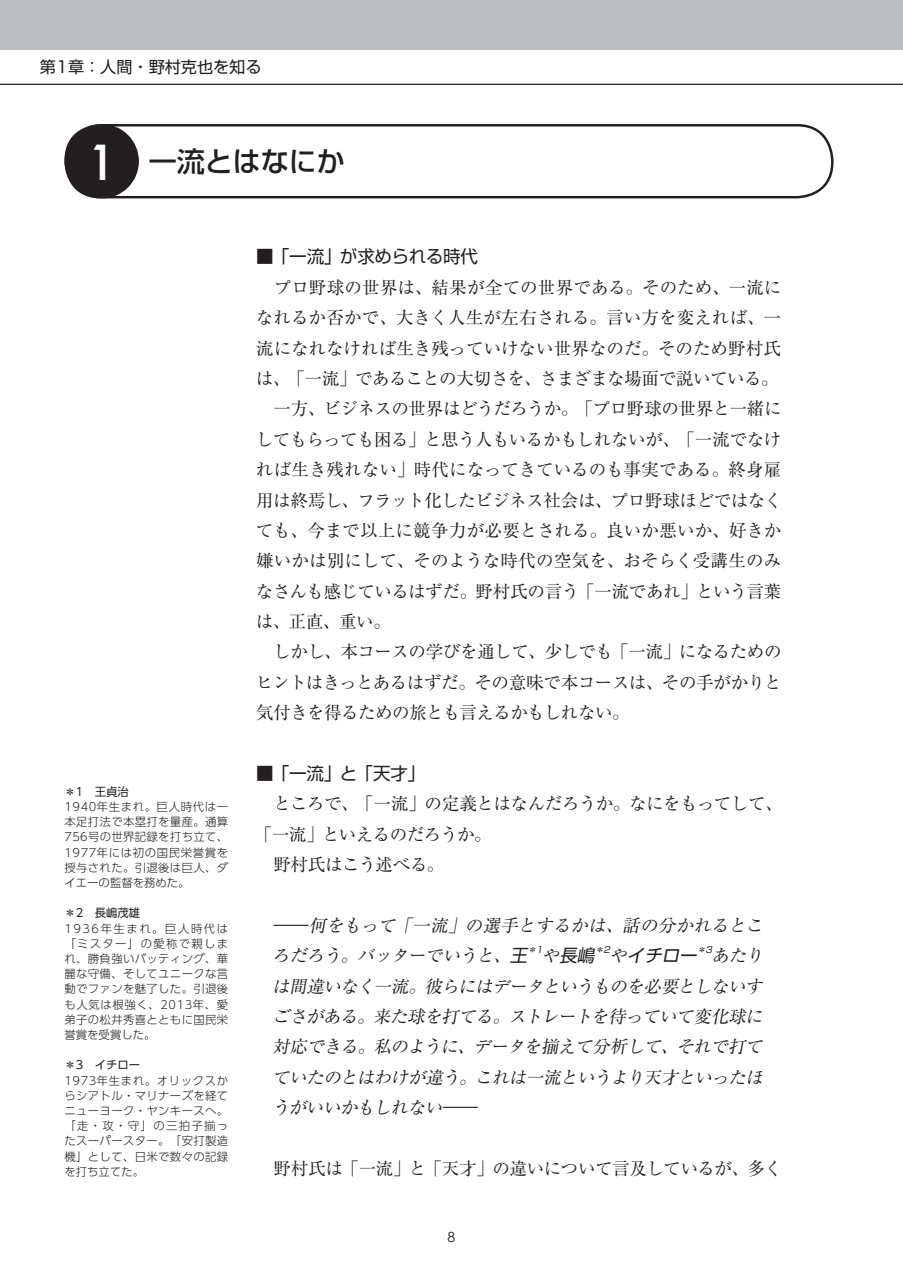
<style>
.page{position:relative;width:903px;height:1275px;background:#fff}
.page>*{position:absolute;margin:0;border:0;box-sizing:border-box;transform-origin:0 0}
.t1{font:500 28px "Shin Go Pro";color:#231f20}
.t2{font:17.5px/30.4px "Ryumin Pro";letter-spacing:-.02em;color:#231f20}
.t3{font:italic 17.5px/30.4px "Ryumin Pro";color:#231f20;text-align:justify}
.t4{font:italic 17.5px/30.4px "Ryumin Pro";color:#231f20;scale:2 1}
.t5{font:17.5px "Shin Go Pro";letter-spacing:-.01em;color:#231f20}
.t6{font:italic 17.5px "Shin Go Pro";color:#231f20}
.t7{font:16.1px "Shin Go Pro";color:#231f20}
.t8{font:14px "Century Gothic";color:#231f20}
.t9{font:300 11.38px/15.2px "UD Shin Go Pro";letter-spacing:.03em;color:#231f20;text-align:justify}
.t10{font:11.38px "UD Shin Go Pro";color:#231f20}
.t11{font:italic 8.75px "Shin Go Pro";color:#231f20}
.s1{font-family:"Futura";font-size:47.07px;color:#fff}
.s2{font-family:"Shin Go Pro"}
.s3{font-family:"Ryumin Pro"}
</style>
<div class="page">
<div style="left:0;top:0;width:903px;height:50px;background:#bcbdc0"></div>
<hr style="left:0;top:84px;width:903px;height:1px;background:#231f20">
<div style="left:64px;top:124px;width:769px;height:74px;border:2px solid #231f20;border-radius:35px"></div>
<div style="left:66px;top:125px;width:72px;height:72px;background:#231f20;border-radius:50%"></div>
<div style="left:64px;top:124px;width:75px;height:74px;border:2px solid #231f20;border-radius:50%"></div>
<p class="t7" style="left:40px;top:54px;width:223px">第1章：人間・野村克也を知る</p>
<h1 class="t1" style="left:87px;top:138px;width:259px"><span class="s1">1</span> 一流とはなにか</h1>
<p class="t10" style="left:64px;top:782px;width:66px">＊1　王貞治</p>
<p class="t9" style="left:64px;top:799px;width:165px">1940年生まれ。巨人時代は一本足打法で本塁打を量産。通算756号の世界記録を打ち立て、1977年には初の国民栄誉賞を授与された。引退後は巨人、ダイエーの監督を務めた。</p>
<p class="t10" style="left:64px;top:904px;width:77px">＊2　長嶋茂雄</p>
<p class="t9" style="left:64px;top:920px;width:165px">1936年生まれ。巨人時代は「ミスター」の愛称で親しまれ、勝負強いバッティング、華麗な守備、そしてユニークな言動でファンを魅了した。引退後も人気は根強く、2013年、愛弟子の松井秀喜とともに国民栄誉賞を受賞した。</p>
<p class="t10" style="left:64px;top:1056px;width:77px">＊3　イチロー</p>
<p class="t9" style="left:64px;top:1072px;width:165px">1973年生まれ。オリックスからシアトル・マリナーズを経てニューヨーク・ヤンキースへ。「走・攻・守」の三拍子揃ったスーパースター。「安打製造機」として、日米で数々の記録を打ち立てた。</p>
<p class="t5" style="left:256px;top:242px;width:223px">■「一流」が求められる時代</p>
<p class="t2" style="left:256px;top:271px;width:528px">　プロ野球の世界は、結果が全ての世界である。そのため、一流になれるか否かで、大きく人生が左右される。言い方を変えれば、一流になれなければ生き残っていけない世界なのだ。そのため野村氏は、「一流」であることの大切さを、さまざまな場面で説いている。　一方、ビジネスの世界はどうだろうか。「プロ野球の世界と一緒にしてもらっても困る」と思う人もいるかもしれないが、「一流でなければ生き残れない」時代になってきているのも事実である。終身雇用は終焉し、フラット化したビジネス社会は、プロ野球ほどではなくても、今まで以上に競争力が必要とされる。良いか悪いか、好きか嫌いかは別にして、そのような時代の空気を、おそらく受講生のみなさんも感じているはずだ。野村氏の言う「一流であれ」という言葉は、正直、重い。<br>　しかし、本コースの学びを通して、少しでも「一流」になるためのヒントはきっとあるはずだ。その意味で本コースは、その手がかりと気付きを得るための旅とも言えるかもしれない。</p>
<p class="t5" style="left:256px;top:759px;width:171px">■「一流」と「天才」</p>
<p class="t2" style="left:255px;top:787px;width:530px">　ところで、「一流」の定義とはなんだろうか。なにをもってして、「一流」といえるのだろうか。<br>　野村氏はこう述べる。</p>
<p class="t4" style="left:272px;top:909px;width:249px">―何をもって「一流」の選手とするかは、話の分かれるところだろう。バッターでいうと、<span class="s2">王</span></p>
<p class="t11" style="left:528px;top:943px;width:19px">＊1</p>
<p class="t6" style="left:542px;top:941px;width:58px"><span class="s3">や</span>長嶋</p>
<p class="t11" style="left:595px;top:943px;width:19px">＊2</p>
<p class="t6" style="left:609px;top:941px;width:93px"><span class="s3">や</span>イチロー</p>
<p class="t11" style="left:697px;top:943px;width:19px">＊3</p>
<p class="t3" style="left:272px;top:939px;width:497px;text-indent:439px">あたりは間違いなく一流。彼らにはデータというものを必要としないすごさがある。来た球を打てる。ストレートを待っていて変化球に対応できる。私のように、データを揃えて分析して、それで打てていたのとはわけが違う。これは一流というより天才といったほうがいいかもしれない―</p>
<p class="t2" style="left:256px;top:1152px;width:527px">　野村氏は「一流」と「天才」の違いについて言及しているが、多く</p>
<p class="t8" style="left:448px;top:1229px;width:9px">8</p>
</div>
